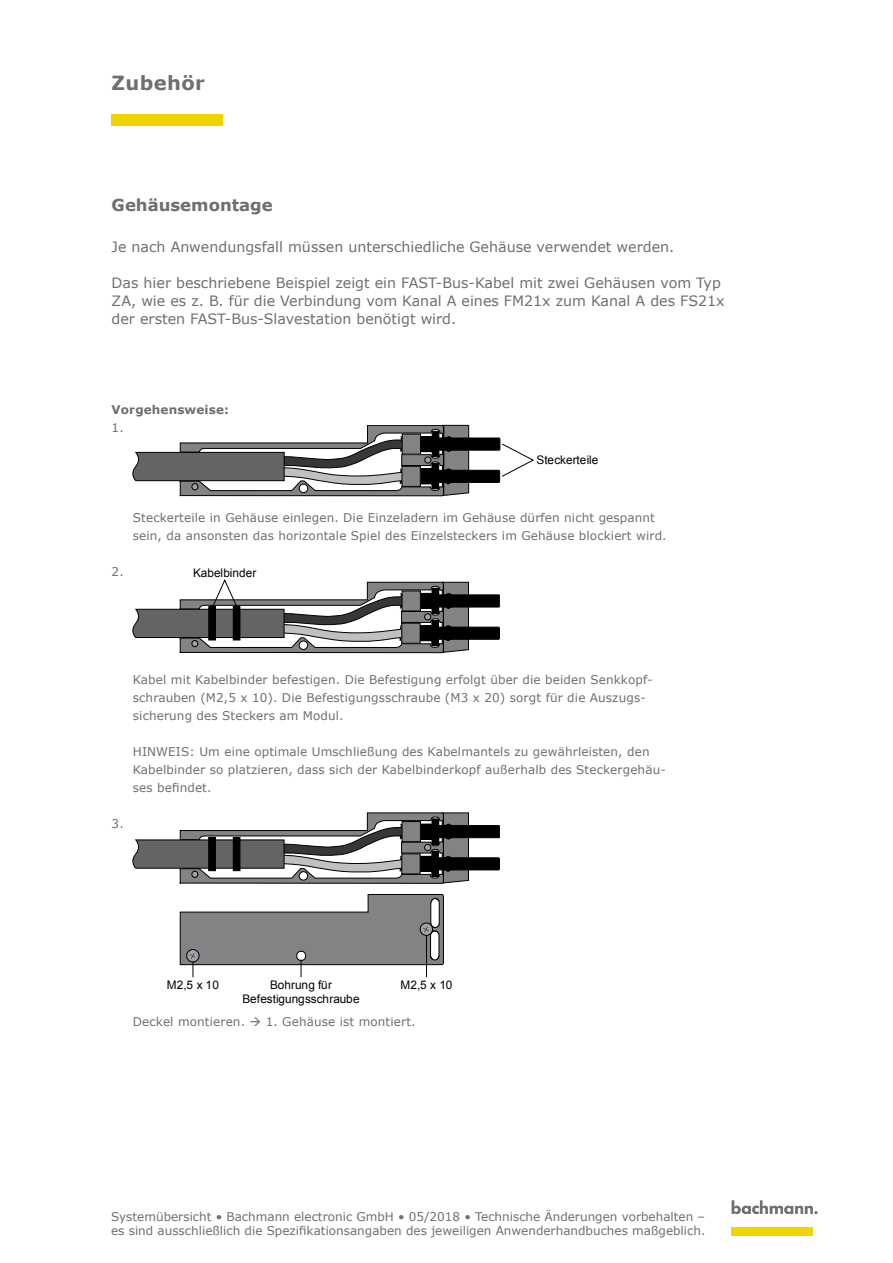
<style>
.page{position:relative;width:893px;height:1263px;background:#fff}
.page>*{position:absolute;margin:0;border:0;box-sizing:border-box;transform-origin:0 0}
.t1{font:700 19.5px "Verdana";letter-spacing:.02em;color:#706f6f}
.t2{font:700 16.5px "Verdana";color:#706f6f}
.t3{font:14.25px/18px "Verdana";color:#706f6f}
.t4{font:12px/18px "Verdana";letter-spacing:.01em;color:#706f6f}
.t5{font:700 12px "Verdana";letter-spacing:.01em;color:#706f6f}
.t6{font:11.85px "Arial";color:#000}
</style>
<div class="page">
<div style="left:112px;top:115px;width:111px;height:11px;background:#f0d400"></div>
<svg style="left:133px;top:425px;width:401px;height:72px"></svg>
<svg style="left:133px;top:579px;width:367px;height:75px"></svg>
<div style="left:209px;top:607px;width:6px;height:33px;background:#000"></div>
<div style="left:233px;top:607px;width:7px;height:33px;background:#000"></div>
<svg style="left:179px;top:894px;width:265px;height:83px"></svg>
<svg style="left:133px;top:812px;width:367px;height:72px"></svg>
<div style="left:209px;top:837px;width:6px;height:34px;background:#000"></div>
<div style="left:233px;top:837px;width:7px;height:34px;background:#000"></div>
<svg style="left:732px;top:1200px;width:86px;height:15px"></svg>
<div style="left:732px;top:1227px;width:81px;height:8px;background:#f0d400"></div>
<h1 class="t1" style="left:112px;top:69px;width:95px">Zubehör</h1>
<h2 class="t2" style="left:112px;top:193px;width:163px">Gehäusemontage</h2>
<p class="t3" style="left:112px;top:238px;width:564px">Je nach Anwendungsfall müssen unterschiedliche Gehäuse verwendet werden.</p>
<p class="t3" style="left:112px;top:274px;width:614px">Das hier beschriebene Beispiel zeigt ein FAST-Bus-Kabel mit zwei Gehäusen vom Typ<br>ZA, wie es z. B. für die Verbindung vom Kanal A eines FM21x zum Kanal A des FS21x der ersten FAST-Bus-Slavestation benötigt wird.</p>
<p class="t5" style="left:112px;top:401px;width:119px">Vorgehensweise:</p>
<p class="t4" style="left:112px;top:419px;width:14px">1.</p>
<p class="t6" style="left:536px;top:452px;width:63px">Steckerteile</p>
<p class="t4" style="left:133px;top:509px;width:535px">Steckerteile in Gehäuse einlegen. Die Einzeladern im Gehäuse dürfen nicht gespannt sein, da ansonsten das horizontale Spiel des Einzelsteckers im Gehäuse blockiert wird.</p>
<p class="t4" style="left:112px;top:563px;width:14px">2.</p>
<p class="t6" style="left:193px;top:565px;width:65px">Kabelbinder</p>
<p class="t4" style="left:112px;top:815px;width:14px">3.</p>
<p class="t4" style="left:133px;top:671px;width:521px">Kabel mit Kabelbinder befestigen. Die Befestigung erfolgt über die beiden Senkkopf&shy;schrauben (M2,5 x 10). Die Befestigungsschraube (M3 x 20) sorgt für die Auszugs&shy;sicherung des Steckers am Modul.</p>
<p class="t4" style="left:133px;top:743px;width:534px">HINWEIS: Um eine optimale Umschließung des Kabelmantels zu gewährleisten, den<br>Kabelbinder so platzieren, dass sich der Kabelbinderkopf außerhalb des Steckergehäu&shy;ses befindet.</p>
<p class="t6" style="left:270px;top:976px;width:63px">Bohrung für</p>
<p class="t6" style="left:401px;top:976px;width:53px">M2,5 x 10</p>
<p class="t6" style="left:242px;top:991px;width:119px">Befestigungsschraube</p>
<p class="t6" style="left:167px;top:976px;width:54px">M2,5 x 10</p>
<p class="t4" style="left:133px;top:1013px;width:284px">Deckel montieren. → 1. Gehäuse ist montiert.</p>
<p class="t4" style="left:111px;top:1209px;width:596px;line-height:14.4px">Systemübersicht • Bachmann electronic GmbH • 05/2018 • Technische Änderungen vorbehalten – es sind ausschließlich die Spezifikationsangaben des jeweiligen Anwenderhandbuches maßgeblich.</p>
</div>
